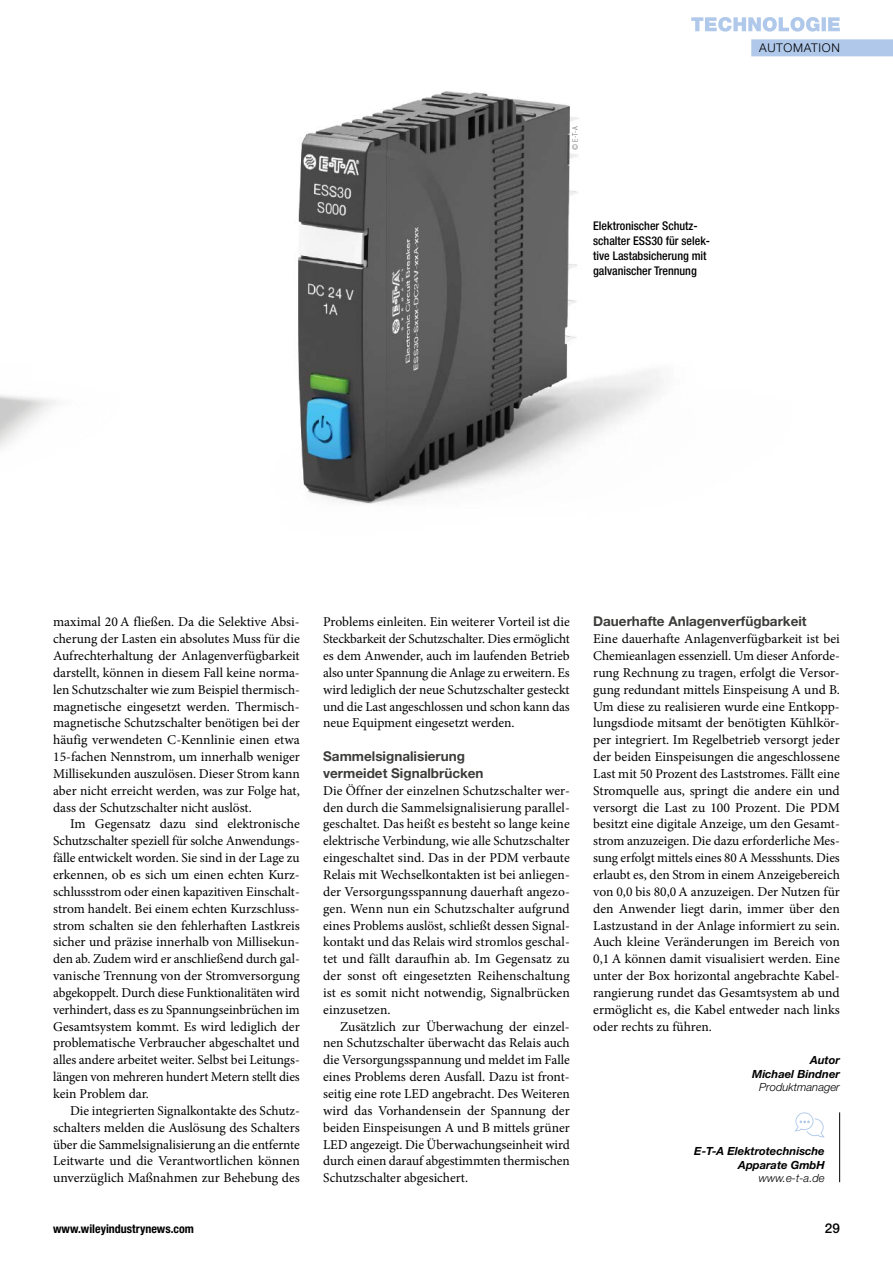
<style>
.page{position:relative;width:893px;height:1263px;background:#fff}
.page>*{position:absolute;margin:0;border:0;box-sizing:border-box;transform-origin:0 0}
.t1{font:13.5px/16.8px "Minion Pro";color:#000;text-align:justify}
.t2{font:700 13.5px/16.8px "Helvetica Neue LT Std";color:#3c3c3b}
.t3{font:500 13.5px "Helvetica Neue LT Std";color:#000}
.t4{font:500 condensed 12px/15px "Helvetica Neue LT Std";color:#000}
.t5{font:700 condensed 12px "Helvetica Neue LT Std";color:#000}
.t6{font:300 12px "Helvetica Neue LT Std";color:#000}
.t7{font:italic 700 11.25px/13.5px "Helvetica Neue LT Std";color:#000;text-align:right}
.t8{font:italic 300 11.25px "Helvetica Neue LT Std";color:#000}
.t9{font:300 condensed 7.5px "Helvetica Neue LT Std";color:#706f6f}
</style>
<div class="page">
<hr style="left:839px;top:1112px;width:1px;height:70px;background:#000">
<svg style="left:794px;top:1112px;width:31px;height:25px"></svg>
<img style="left:298px;top:91px;width:365px;height:413px">
<svg style="left:691px;top:17px;width:149px;height:15px"></svg>
<div style="left:751px;top:39px;width:142px;height:17px;background:#b0c9ea"></div>
<p class="t9" style="left:571px;top:150px;width:24px;rotate:-90deg">© E-T-A</p>
<p class="t4" style="left:593px;top:218px;width:118px">Elektronischer Schutz&shy;schalter ESS30 für selek&shy;tive Lastabsicherung mit galvanischer Trennung</p>
<p class="t6" style="left:759px;top:41px;width:18px">AUTOMATION</p>
<p class="t1" style="left:53px;top:614px;width:248px">maximal 20 A fließen. Da die Selektive Absi&shy;cherung der Lasten ein absolutes Muss für die Aufrechterhaltung der Anlagenverfügbarkeit darstellt, können in diesem Fall keine norma&shy;len Schutzschalter wie zum Beispiel thermisch&shy;magnetische eingesetzt werden. Thermisch&shy;magnetische Schutzschalter benötigen bei der häufig verwendeten C-Kennlinie einen etwa 15-fachen Nennstrom, um innerhalb weniger Millisekunden auszulösen. Dieser Strom kann aber nicht erreicht werden, was zur Folge hat, dass der Schutzschalter nicht auslöst.</p>
<p class="t1" style="left:53px;top:816px;width:248px;text-indent:17px">Im Gegensatz dazu sind elektronische Schutzschalter speziell für solche Anwendungs&shy;fälle entwickelt worden. Sie sind in der Lage zu erkennen, ob es sich um einen echten Kurz&shy;schlussstrom oder einen kapazitiven Einschalt&shy;strom handelt. Bei einem echten Kurzschluss&shy;strom schalten sie den fehlerhaften Lastkreis sicher und präzise innerhalb von Millisekun&shy;den ab. Zudem wird er anschließend durch gal&shy;vanische Trennung von der Stromversorgung abgekoppelt. Durch diese Funktionalitäten wird verhindert, dass es zu Spannungseinbrüchen im Gesamtsystem kommt. Es wird lediglich der problematische Verbraucher abgeschaltet und alles andere arbeitet weiter. Selbst bei Leitungs&shy;längen von mehreren hundert Metern stellt dies kein Problem dar.</p>
<p class="t1" style="left:53px;top:1102px;width:248px;text-indent:17px">Die integrierten Signalkontakte des Schutz&shy;schalters melden die Auslösung des Schalters über die Sammelsignalisierung an die entfernte Leitwarte und die Verantwortlichen können unverzüglich Maßnahmen zur Behebung des</p>
<p class="t1" style="left:323px;top:614px;width:248px">Problems einleiten. Ein weiterer Vorteil ist die Steckbarkeit der Schutzschalter. Dies ermöglicht es dem Anwender, auch im laufenden Betrieb also unter Spannung die Anlage zu erweitern. Es wird lediglich der neue Schutzschalter gesteckt und die Last angeschlossen und schon kann das neue Equipment eingesetzt werden.</p>
<p class="t2" style="left:323px;top:747px;width:162px">Sammelsignalisierung vermeidet Signalbrücken</p>
<p class="t1" style="left:323px;top:782px;width:248px">Die Öffner der einzelnen Schutzschalter wer&shy;den durch die Sammelsignalisierung parallel&shy;geschaltet. Das heißt es besteht so lange keine elektrische Verbindung, wie alle Schutzschalter eingeschaltet sind. Das in der PDM verbaute Relais mit Wechselkontakten ist bei anliegen&shy;der Versorgungsspannung dauerhaft angezo&shy;gen. Wenn nun ein Schutzschalter aufgrund eines Problems auslöst, schließt dessen Signal&shy;kontakt und das Relais wird stromlos geschal&shy;tet und fällt daraufhin ab. Im Gegensatz zu der sonst oft eingesetzten Reihenschaltung ist es somit nicht notwendig, Signalbrücken einzusetzen.</p>
<p class="t1" style="left:323px;top:1018px;width:248px;text-indent:17px">Zusätzlich zur Überwachung der einzel&shy;nen Schutzschalter überwacht das Relais auch die Versorgungsspannung und meldet im Falle eines Problems deren Ausfall. Dazu ist front&shy;seitig eine rote LED angebracht. Des Weiteren wird das Vorhandensein der Spannung der beiden Einspeisungen A und B mittels grüner LED angezeigt. Die Überwachungseinheit wird durch einen darauf abgestimmten thermischen Schutzschalter abgesichert.</p>
<p class="t2" style="left:593px;top:613px;width:215px">Dauerhafte Anlagenverfügbarkeit</p>
<p class="t1" style="left:593px;top:630px;width:248px">Eine dauerhafte Anlagenverfügbarkeit ist bei Chemieanlagen essenziell. Um dieser Anforde&shy;rung Rechnung zu tragen, erfolgt die Versor&shy;gung redundant mittels Einspeisung A und B.<br>Um diese zu realisieren wurde eine Entkopp&shy;lungsdiode mitsamt der benötigten Kühlkör&shy;per integriert. Im Regelbetrieb versorgt jeder der beiden Einspeisungen die angeschlossene Last mit 50 Prozent des Laststromes. Fällt eine Stromquelle aus, springt die andere ein und versorgt die Last zu 100 Prozent. Die PDM besitzt eine digitale Anzeige, um den Gesamt&shy;strom anzuzeigen. Die dazu erforderliche Mes&shy;sung erfolgt mittels eines 80 A Messshunts. Dies erlaubt es, den Strom in einem Anzeigebereich von 0,0 bis 80,0 A anzuzeigen. Der Nutzen für den Anwender liegt darin, immer über den Lastzustand in der Anlage informiert zu sein.<br>Auch kleine Veränderungen im Bereich von 0,1 A können damit visualisiert werden. Eine unter der Box horizontal angebrachte Kabel&shy;rangierung rundet das Gesamtsystem ab und ermöglicht es, die Kabel entweder nach links oder rechts zu führen.</p>
<p class="t7" style="left:752px;top:1053px;width:89px">Autor<br>Michael Bindner</p>
<p class="t8" style="left:759px;top:1080px;width:82px">Produktmanager</p>
<p class="t7" style="left:694px;top:1144px;width:132px">E-T-A Elektrotechnische<br>Apparate GmbH</p>
<p class="t8" style="left:759px;top:1171px;width:68px">www.e-t-a.de</p>
<p class="t5" style="left:53px;top:1221px;width:142px">www.wileyindustrynews.com</p>
<p class="t3" style="left:825px;top:1220px;width:17px">29</p>
</div>
